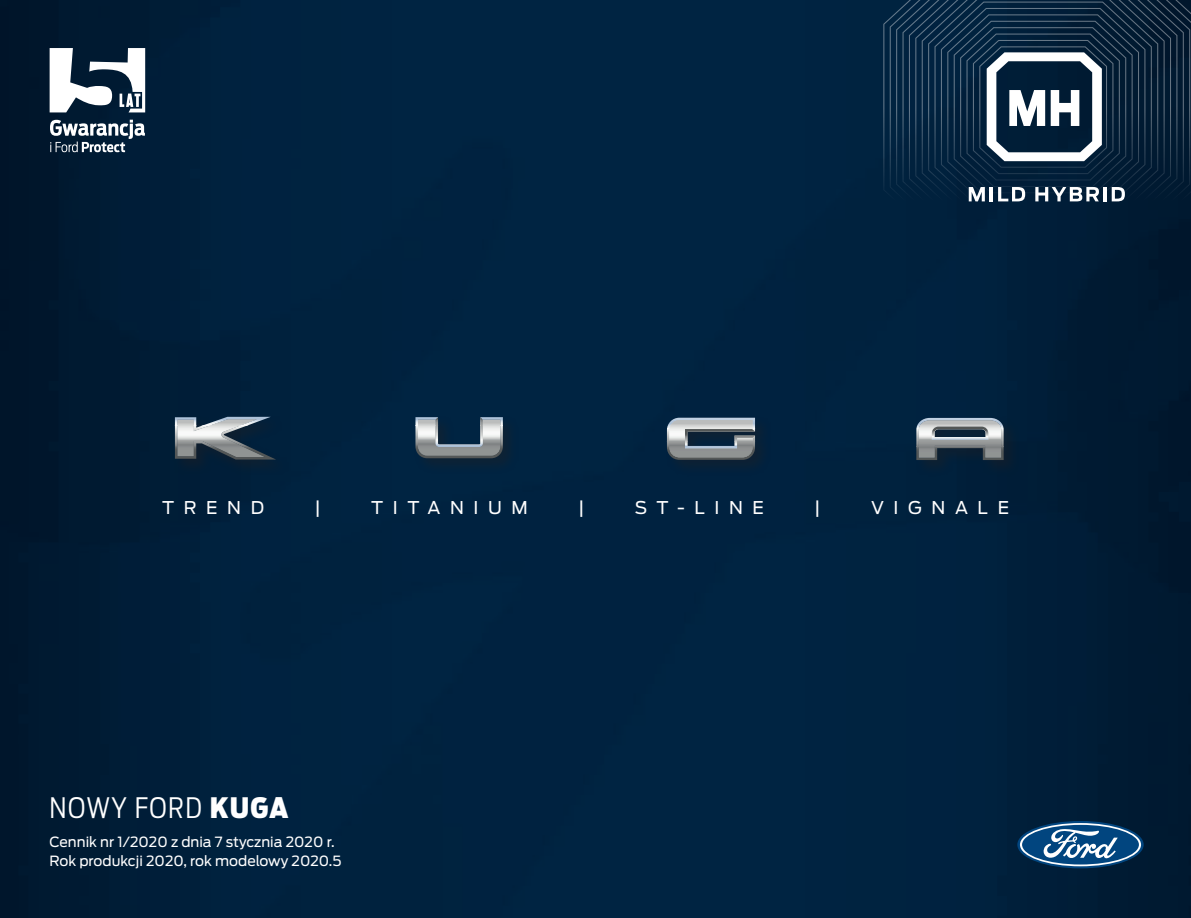
<style>
.page{position:relative;width:1191px;height:918px;background:#fff}
.page>*{position:absolute;margin:0;border:0;box-sizing:border-box;transform-origin:0 0}
.t1{font:300 28px "Ford Antenna Cond";letter-spacing:.05em;color:#fff}
.t2{font:17.5px "Ford Antenna";letter-spacing:.55em;color:#fff}
.t3{font:14px/19.2px "Ford Antenna";color:#fff}
.s1{font-weight:900}
</style>
<div class="page">
<img style="left:0;top:0;width:1191px;height:918px">
<svg style="left:50px;top:120px;width:95px;height:32px"></svg>
<svg style="left:50px;top:48px;width:95px;height:64px"></svg>
<div style="left:172px;top:414px;width:848px;height:62px;background:#002240"></div>
<svg style="left:916px;top:418px;width:87px;height:42px"></svg>
<svg style="left:175px;top:417px;width:100px;height:42px"></svg>
<svg style="left:667px;top:418px;width:88px;height:42px"></svg>
<svg style="left:415px;top:417px;width:88px;height:41px"></svg>
<svg style="left:1017px;top:821px;width:126px;height:47px;background:#35638a"></svg>
<img style="left:883px;top:0;width:308px;height:263px">
<img style="left:889px;top:0;width:302px;height:257px">
<img style="left:896px;top:0;width:294px;height:251px">
<img style="left:902px;top:0;width:281px;height:244px">
<img style="left:909px;top:0;width:268px;height:238px">
<img style="left:915px;top:0;width:256px;height:232px">
<img style="left:921px;top:0;width:243px;height:225px">
<img style="left:928px;top:0;width:230px;height:219px">
<img style="left:934px;top:2px;width:217px;height:210px">
<img style="left:941px;top:8px;width:204px;height:198px">
<img style="left:947px;top:14px;width:192px;height:186px">
<img style="left:953px;top:21px;width:179px;height:172px">
<img style="left:960px;top:27px;width:166px;height:160px">
<img style="left:966px;top:34px;width:153px;height:146px">
<img style="left:973px;top:40px;width:140px;height:134px">
<img style="left:979px;top:46px;width:128px;height:122px">
<svg style="left:986px;top:52px;width:115px;height:109px"></svg>
<svg style="left:968px;top:187px;width:16px;height:14px"></svg>
<hr style="left:990px;top:187px;width:3px;height:14px;background:#fff">
<svg style="left:998px;top:187px;width:27px;height:14px"></svg>
<svg style="left:1035px;top:187px;width:64px;height:14px"></svg>
<hr style="left:1103px;top:187px;width:3px;height:14px;background:#fff">
<svg style="left:1111px;top:187px;width:13px;height:14px"></svg>
<p class="t2" style="left:162px;top:492px;width:104px">TREND</p>
<p class="t2" style="left:315px;top:492px;width:7px">|</p>
<p class="t2" style="left:371px;top:492px;width:158px">TITANIUM</p>
<p class="t2" style="left:578px;top:492px;width:7px">|</p>
<p class="t2" style="left:635px;top:492px;width:130px">ST-LINE</p>
<p class="t2" style="left:814px;top:492px;width:7px">|</p>
<p class="t2" style="left:871px;top:492px;width:139px">VIGNALE</p>
<h1 class="t1" style="left:50px;top:784px;width:240px">NOWY FORD <span class="s1">KUGA</span></h1>
<p class="t3" style="left:50px;top:830px;width:293px">Cennik nr 1/2020 z dnia 7 stycznia 2020 r.<br>Rok produkcji 2020, rok modelowy 2020.5</p>
</div>
